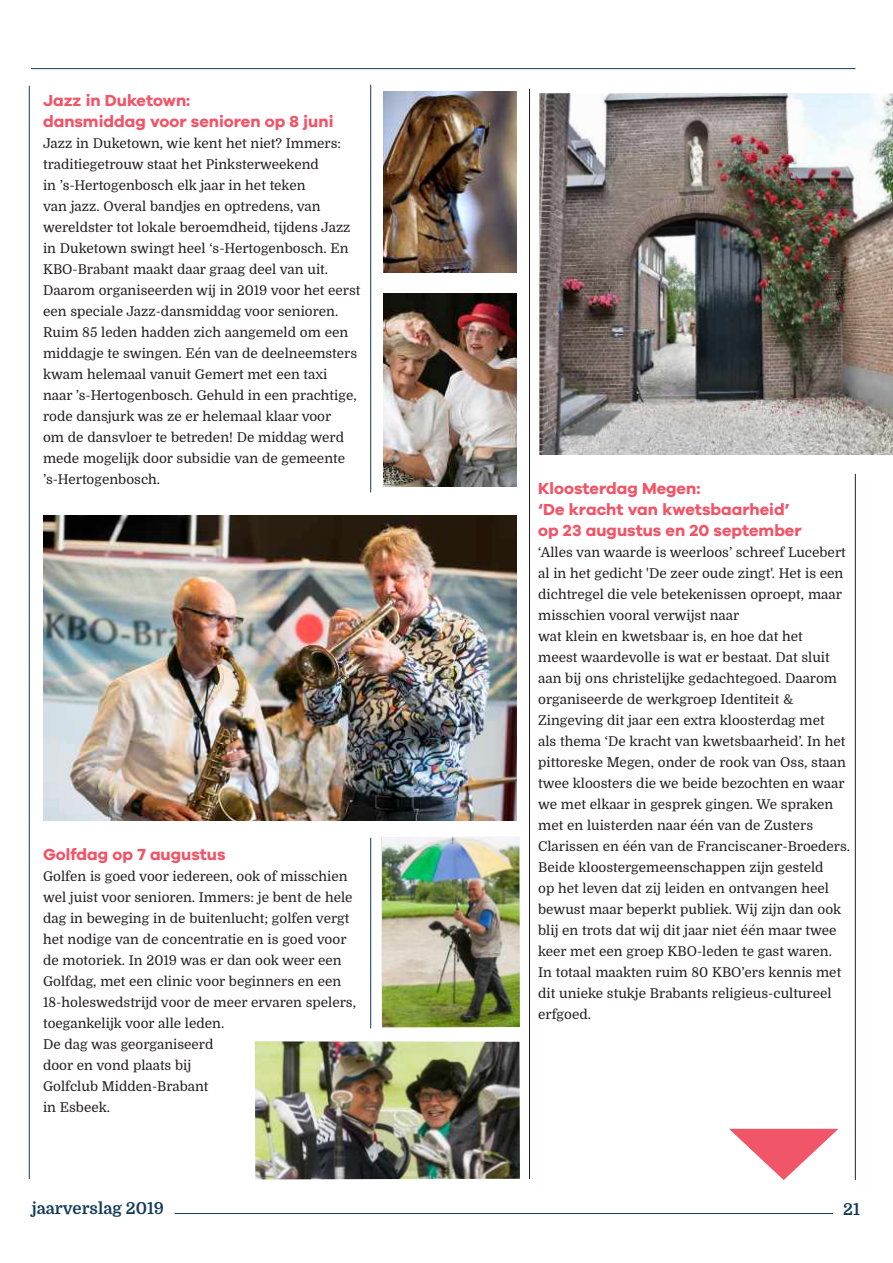
<style>
.page{position:relative;width:893px;height:1263px;background:#fff}
.page>*{position:absolute;margin:0;border:0;box-sizing:border-box;transform-origin:0 0}
.t1{font:700 16.5px/21px "Galano Grotesque DEMO";color:#f05568}
.t2{font:700 16.5px "Domine";color:#123b59}
.t3{font:13.5px/21px "Domine";color:#231f20}
</style>
<div class="page">
<hr style="left:370px;top:85px;width:1px;height:407px;background:#123b59">
<hr style="left:175px;top:1213px;width:658px;height:1px;background:#123b59">
<hr style="left:31px;top:68px;width:824px;height:1px;background:#123b59">
<svg style="left:729px;top:1129px;width:109px;height:51px"></svg>
<hr style="left:29px;top:86px;width:1px;height:1093px;background:#123b59">
<img style="left:43px;top:516px;width:474px;height:304px">
<img style="left:383px;top:293px;width:133px;height:194px">
<img style="left:382px;top:837px;width:138px;height:190px">
<img style="left:255px;top:1041px;width:265px;height:138px">
<hr style="left:855px;top:474px;width:1px;height:706px;background:#231f20">
<hr style="left:529px;top:89px;width:1px;height:1090px;background:#231f20">
<img style="left:539px;top:93px;width:354px;height:362px">
<hr style="left:370px;top:838px;width:1px;height:190px;background:#123b59">
<img style="left:383px;top:92px;width:133px;height:180px">
<p class="t1" style="left:43px;top:91px;width:292px">Jazz in Duketown:<br>dansmiddag voor senioren op 8 juni</p>
<p class="t3" style="left:43px;top:133px;width:319px">Jazz in Duketown, wie kent het niet? Immers: traditiegetrouw staat het Pinksterweekend<br>in ’s-Hertogenbosch elk jaar in het teken<br>van jazz. Overal bandjes en optredens, van wereldster tot lokale beroemdheid, tijdens Jazz in Duketown swingt heel ‘s-Hertogenbosch. En KBO-Brabant maakt daar graag deel van uit.<br>Daarom organiseerden wij in 2019 voor het eerst een speciale Jazz-dansmiddag voor senioren.<br>Ruim 85 leden hadden zich aangemeld om een middagje te swingen. Eén van de deelneemsters kwam helemaal vanuit Gemert met een taxi<br>naar ’s-Hertogenbosch. Gehuld in een prachtige, rode dansjurk was ze er helemaal klaar voor<br>om de dansvloer te betreden! De middag werd mede mogelijk door subsidie van de gemeente ’s-Hertogenbosch.</p>
<p class="t1" style="left:43px;top:844px;width:184px">Golfdag op 7 augustus</p>
<p class="t3" style="left:43px;top:866px;width:314px">Golfen is goed voor iedereen, ook of misschien wel juist voor senioren. Immers: je bent de hele dag in beweging in de buitenlucht; golfen vergt het nodige van de concentratie en is goed voor de motoriek. In 2019 was er dan ook weer een Golfdag, met een clinic voor beginners en een 18-holeswedstrijd voor de meer ervaren spelers, toegankelijk voor alle leden.<br>De dag was georganiseerd<br>door en vond plaats bij<br>Golfclub Midden-Brabant<br>in Esbeek.</p>
<p class="t1" style="left:538px;top:479px;width:265px">Kloosterdag Megen:<br>‘De kracht van kwetsbaarheid’ op 23 augustus en 20 september</p>
<p class="t3" style="left:538px;top:542px;width:313px">‘Alles van waarde is weerloos’ schreef Lucebert al in het gedicht 'De zeer oude zingt'. Het is een dichtregel die vele betekenissen oproept, maar misschien vooral verwijst naar<br>wat klein en kwetsbaar is, en hoe dat het<br>meest waardevolle is wat er bestaat. Dat sluit aan bij ons christelijke gedachtegoed. Daarom organiseerde de werkgroep Identiteit &amp; Zingeving dit jaar een extra kloosterdag met<br>als thema ‘De kracht van kwetsbaarheid’. In het pittoreske Megen, onder de rook van Oss, staan twee kloosters die we beide bezochten en waar we met elkaar in gesprek gingen. We spraken met en luisterden naar één van de Zusters Clarissen en één van de Franciscaner-Broeders.<br>Beide kloostergemeenschappen zijn gesteld<br>op het leven dat zij leiden en ontvangen heel bewust maar beperkt publiek. Wij zijn dan ook blij en trots dat wij dit jaar niet één maar twee keer met een groep KBO-leden te gast waren.<br>In totaal maakten ruim 80 KBO’ers kennis met dit unieke stukje Brabants religieus-cultureel erfgoed.</p>
<p class="t2" style="left:32px;top:1199px;width:134px">jaarverslag 2019</p>
<p class="t2" style="left:843px;top:1200px;width:18px">21</p>
</div>
